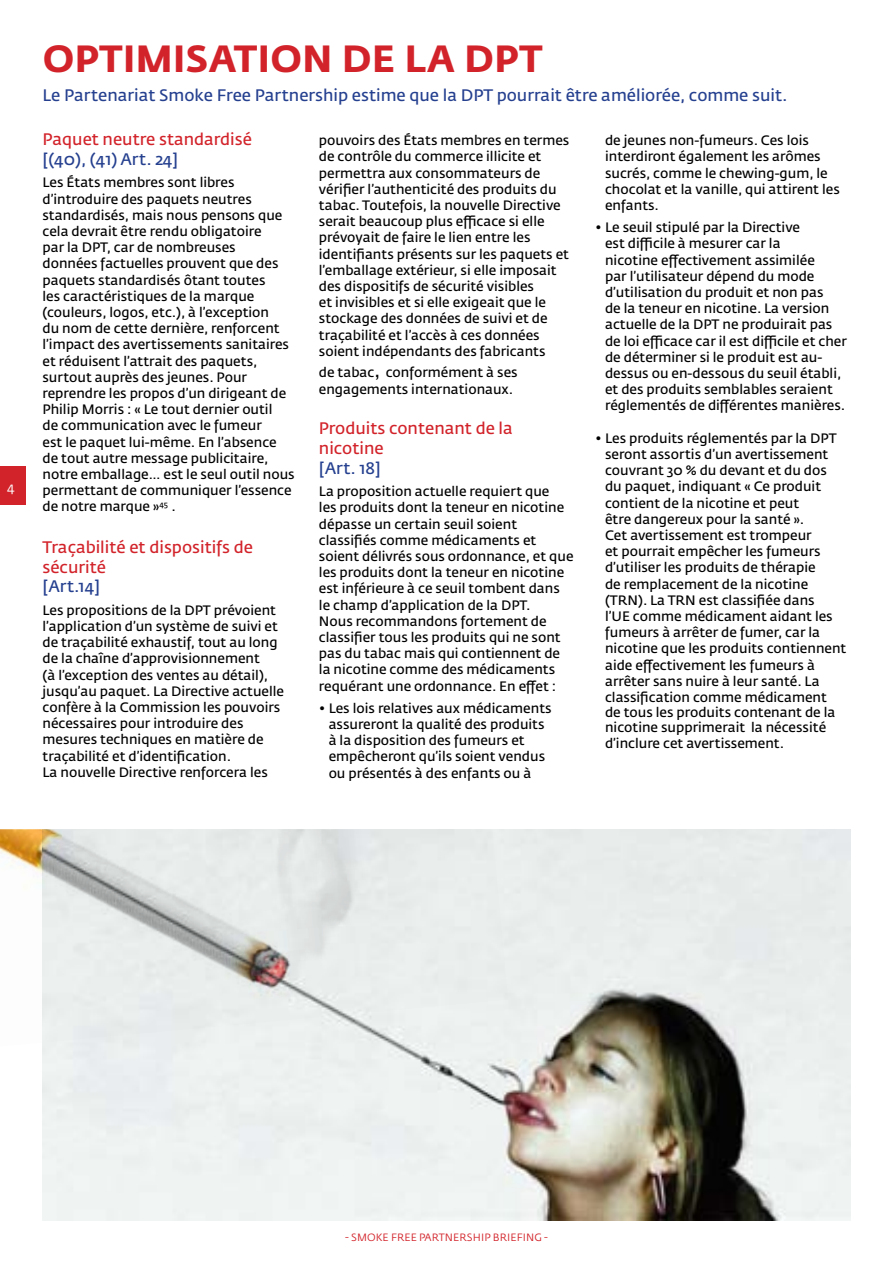
<style>
.page{position:relative;width:893px;height:1263px;background:#fff}
.page>*{position:absolute;margin:0;border:0;box-sizing:border-box;transform-origin:0 0}
.t1{font:700 37.5px "Fedra Sans Std";letter-spacing:.01em;color:#d2232a}
.t2{font:600 16.5px "Fedra Sans Std";color:#25408f}
.t3{font:600 16.5px/19.8px "Fedra Sans Std";color:#d2232a}
.t4{font:600 13.5px/16.2px "Fedra Sans Std";color:#000}
.t5{font:13.5px "Fedra Sans Std";color:#fff}
.t6{font:10.5px "Fedra Sans Std";letter-spacing:.01em;color:#d2232a}
.s1{font-family:"Lucida Grande";font-weight:400;font-size:18px}
</style>
<div class="page">
<div style="left:0;top:467px;width:26px;height:38px;background:#d2232a"></div>
<img style="left:43px;top:829px;width:807px;height:391px">
<img style="left:0;top:829px;width:508px;height:217px">
<p class="t5" style="left:7px;top:479px;width:9px">4</p>
<h1 class="t1" style="left:43px;top:34px;width:28px">OPT</h1>
<h1 class="t1" style="left:123px;top:34px;width:87px">IMISAT</h1>
<h1 class="t1" style="left:258px;top:34px;width:286px">ION DE LA DPT</h1>
<p class="t2" style="left:43px;top:85px;width:746px">Le Partenariat Smoke Free Partnership estime que la DPT pourrait être améliorée, comme suit.</p>
<p class="t3" style="left:43px;top:130px;width:211px">Paquet neutre standardisé</p>
<p class="t2" style="left:43px;top:149px;width:137px">[(40), (41) Art. 24]</p>
<p class="t4" style="left:43px;top:175px;width:254px">Les États membres sont libres d’introduire des paquets neutres standardisés, mais nous pensons que cela devrait être rendu obligatoire<br>par la DPT, car de nombreuses<br>données factuelles prouvent que des paquets standardisés ôtant toutes<br>les caractéristiques de la marque (couleurs, logos, etc.), à l’exception<br>du nom de cette dernière, renforcent l’impact des avertissements sanitaires et réduisent l’attrait des paquets, surtout auprès des jeunes. Pour reprendre les propos d’un dirigeant de Philip Morris : « Le tout dernier outil<br>de communication avec le fumeur<br>est le paquet lui-même. En l’absence de tout autre message publicitaire, notre emballage… est le seul outil nous permettant de communiquer l’essence de notre marque »<sup>45</sup> .</p>
<p class="t3" style="left:43px;top:537px;width:212px">Traçabilité et dispositifs de sécurité</p>
<p class="t2" style="left:43px;top:576px;width:59px">[Art.14]</p>
<p class="t4" style="left:43px;top:602px;width:243px">Les propositions de la DPT prévoient l’application d’un système de suivi et de traçabilité exhaustif, tout au long de la chaîne d’approvisionnement<br>(à l’exception des ventes au détail), jusqu’au paquet. La Directive actuelle confère à la Commission les pouvoirs nécessaires pour introduire des mesures techniques en matière de traçabilité et d’identification.<br>La nouvelle Directive renforcera les</p>
<p class="t4" style="left:319px;top:132px;width:252px">pouvoirs des États membres en termes de contrôle du commerce illicite et permettra aux consommateurs de vérifier l’authenticité des produits du tabac. Toutefois, la nouvelle Directive serait beaucoup plus efficace si elle prévoyait de faire le lien entre les identifiants présents sur les paquets et l’emballage extérieur, si elle imposait des dispositifs de sécurité visibles<br>et invisibles et si elle exigeait que le stockage des données de suivi et de traçabilité et l’accès à ces données soient indépendants des fabricants</p>
<p class="t4" style="left:319px;top:365px;width:200px">de tabac<span class="s1">,</span> conformément à ses engagements internationaux.</p>
<p class="t3" style="left:319px;top:419px;width:195px">Produits contenant de la nicotine</p>
<p class="t2" style="left:319px;top:458px;width:63px">[Art. 18]</p>
<p class="t4" style="left:319px;top:483px;width:256px">La proposition actuelle requiert que<br>les produits dont la teneur en nicotine dépasse un certain seuil soient classifiés comme médicaments et soient délivrés sous ordonnance, et que les produits dont la teneur en nicotine est inférieure à ce seuil tombent dans le champ d’application de la DPT.<br>Nous recommandons fortement de classifier tous les produits qui ne sont pas du tabac mais qui contiennent de la nicotine comme des médicaments requérant une ordonnance. En effet :</p>
<p class="t4" style="left:329px;top:700px;width:224px;text-indent:-10px">• Les lois relatives aux médicaments assureront la qualité des produits à la disposition des fumeurs et empêcheront qu’ils soient vendus ou présentés à des enfants ou à</p>
<p class="t4" style="left:605px;top:132px;width:236px">de jeunes non-fumeurs. Ces lois interdiront également les arômes sucrés, comme le chewing-gum, le chocolat et la vanille, qui attirent les enfants.</p>
<p class="t4" style="left:605px;top:219px;width:243px;text-indent:-10px">• Le seuil stipulé par la Directive<br>est difficile à mesurer car la<br>nicotine effectivement assimilée<br>par l’utilisateur dépend du mode d’utilisation du produit et non pas<br>de la teneur en nicotine. La version actuelle de la DPT ne produirait pas de loi efficace car il est difficile et cher de déterminer si le produit est au&shy;dessus ou en-dessous du seuil établi, et des produits semblables seraient réglementés de différentes manières.</p>
<p class="t4" style="left:605px;top:430px;width:233px;text-indent:-10px">• Les produits réglementés par la DPT seront assortis d’un avertissement couvrant 30 % du devant et du dos du paquet, indiquant « Ce produit contient de la nicotine et peut<br>être dangereux pour la santé ».<br>Cet avertissement est trompeur<br>et pourrait empêcher les fumeurs d’utiliser les produits de thérapie<br>de remplacement de la nicotine<br>(TRN</p>
<p class="t4" style="left:605px;top:592px;width:243px;text-indent:94px">est classifiée dans<br>l’UE comme médicament aidant les fumeurs à arrêter de fumer, car la nicotine que les produits contiennent aide effectivement les fumeurs à arrêter sans nuire à leur santé. La classification comme médicament<br>de tous les produits contenant de la nicotine supprimerait la nécessité d’inclure cet avertissement.</p>
<p class="t4" style="left:638px;top:592px;width:40px">). La TRN</p>
<p class="t6" style="left:345px;top:1231px;width:204px">- SMOKE FREE PARTNERSHIP BRIEFING -</p>
</div>
